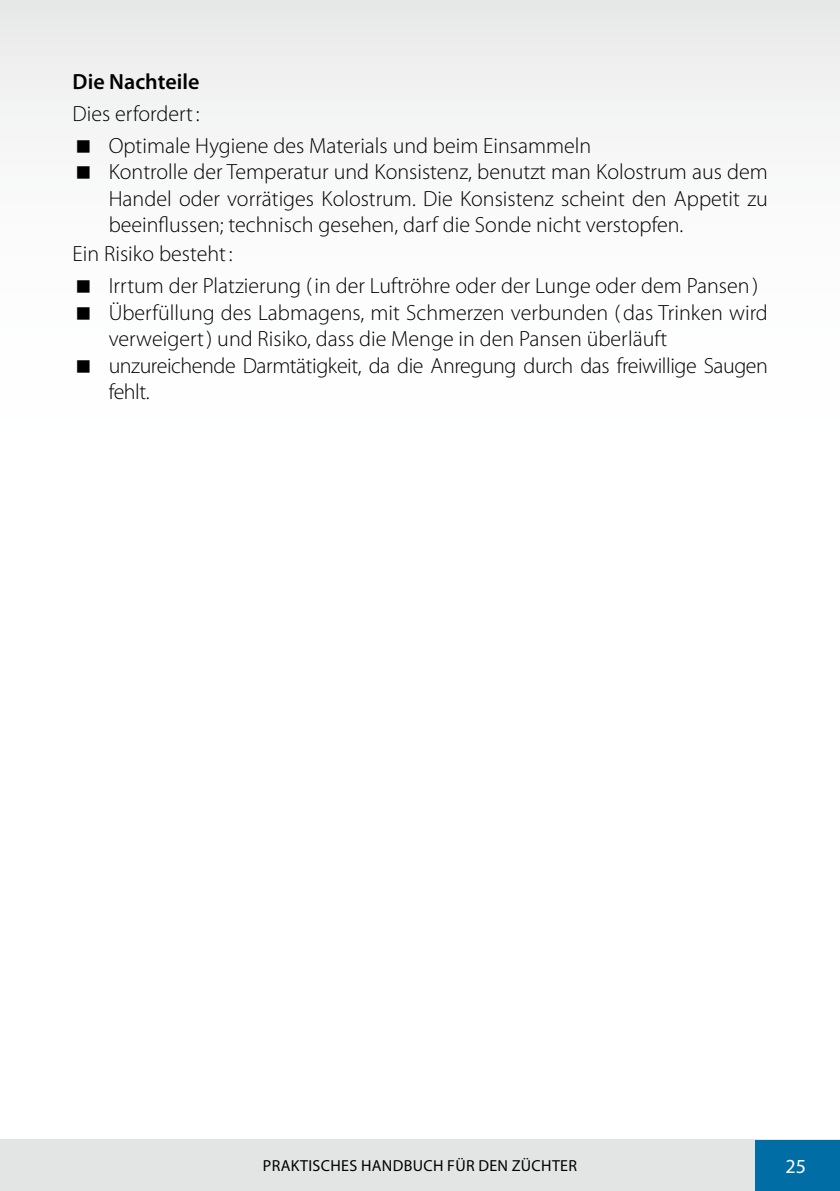
<style>
.page{position:relative;width:840px;height:1191px;background:#fff}
.page>*{position:absolute;margin:0;border:0;box-sizing:border-box;transform-origin:0 0}
.t1{font:300 22px/26.4px "Myriad Pro";color:#000}
.t2{font:600 22px "Myriad Pro";color:#000}
.t3{font:20px "Myriad Pro";color:#fff}
.t4{font:16px "Myriad Pro";letter-spacing:.02em;color:#000}
</style>
<div class="page">
<div style="left:0;top:0;width:839px;height:1119px;background:linear-gradient(to bottom,#f5f5f6,#fff)"></div>
<svg style="left:0;top:0;width:1px;height:1119px"></svg>
<div style="left:0;top:1140px;width:839px;height:51px;background:#e3e4e4"></div>
<div style="left:754px;top:1140px;width:85px;height:51px;background:#006da4"></div>
<svg style="left:77px;top:140px;width:13px;height:12px"></svg>
<svg style="left:77px;top:166px;width:13px;height:13px"></svg>
<svg style="left:77px;top:280px;width:13px;height:13px"></svg>
<svg style="left:77px;top:307px;width:13px;height:12px"></svg>
<svg style="left:77px;top:359px;width:13px;height:13px"></svg>
<p class="t2" style="left:73px;top:67px;width:128px">Die Nachteile</p>
<p class="t1" style="left:109px;top:97px;width:484px;line-height:32px;text-indent:-36px">Dies erfordert:<br>Optimale Hygiene des Materials und beim Einsammeln</p>
<p class="t1" style="left:109px;top:158px;width:660px;text-align:justify">Kontrolle der Temperatur und Konsistenz, benutzt man Kolostrum aus dem Handel oder vorrätiges Kolostrum. Die Konsistenz scheint den Appetit zu beeinflussen; technisch gesehen, darf die Sonde nicht verstopfen.</p>
<p class="t1" style="left:109px;top:238px;width:650px;line-height:32px;text-indent:-36px">Ein Risiko besteht:<br>Irrtum der Platzierung (in der Luftröhre oder der Lunge oder dem Pansen)</p>
<p class="t1" style="left:109px;top:299px;width:660px">Überfüllung des Labmagens, mit Schmerzen verbunden (das Trinken wird verweigert) und Risiko, dass die Menge in den Pansen überläuft unzureichende Darmtätigkeit, da die Anregung durch das freiwillige Saugen fehlt.</p>
<p class="t4" style="left:263px;top:1156px;width:27px">PRAKTIS</p>
<p class="t4" style="left:320px;top:1156px;width:19px">CHES</p>
<p class="t4" style="left:361px;top:1156px;width:217px">HANDBUCH FÜ R DEN ZÜCHTER</p>
<p class="t3" style="left:785px;top:1153px;width:22px">25</p>
</div>
